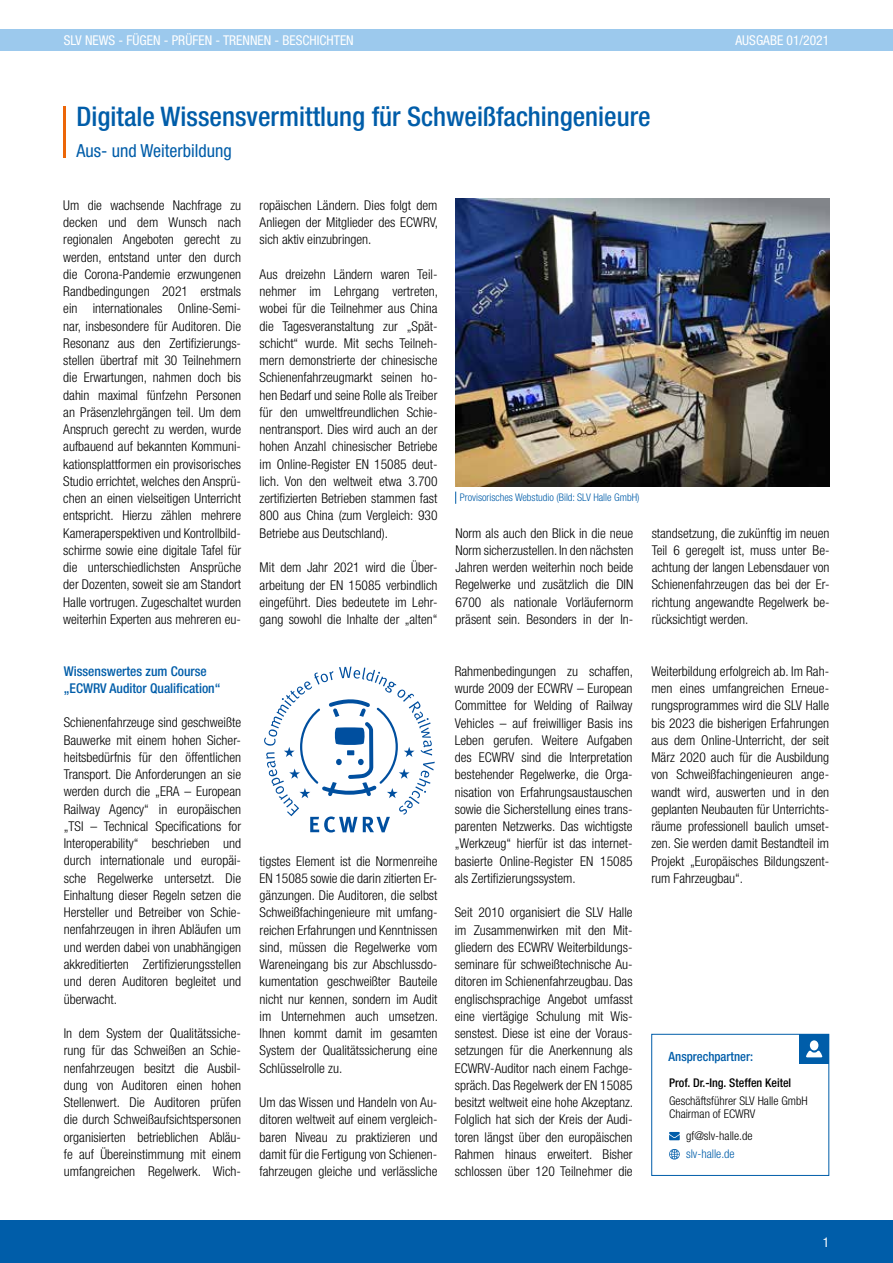
<style>
.page{position:relative;width:893px;height:1263px;background:#fff}
.page>*{position:absolute;margin:0;border:0;box-sizing:border-box;transform-origin:0 0}
.t1{font:500 condensed 27px "Helvetica Neue LT Std";color:#005da9}
.t2{font:condensed 18px "Helvetica Neue LT Std";color:#005da9}
.t3{font:300 condensed 13.5px/17.2px "Helvetica Neue LT Std";color:#000;text-align:justify}
.t4{font:condensed 13.5px "Helvetica Neue LT Std";color:#fff}
.t5{font:500 condensed 13.5px/17.2px "Helvetica Neue LT Std";color:#005da9}
.t6{font:500 condensed 12.75px "Helvetica Neue LT Std";color:#005da9}
.t7{font:300 condensed 12px/13.5px "Helvetica Neue LT Std";color:#000}
.t8{font:500 condensed 12px "Helvetica Neue LT Std";color:#000}
.t9{font:300 condensed 12px "Helvetica Neue LT Std";color:#005da9}
.t10{font:300 condensed 10.5px "Helvetica Neue LT Std";color:#005da9}
</style>
<div class="page">
<div style="left:0;top:29px;width:893px;height:21px;background:#9cc9ed"></div>
<hr style="left:64px;top:106px;width:2px;height:52px;background:#ec6608">
<img style="left:455px;top:198px;width:374px;height:288px">
<svg style="left:669px;top:1132px;width:11px;height:8px"></svg>
<svg style="left:669px;top:1149px;width:11px;height:11px"></svg>
<div style="left:651px;top:1034px;width:178px;height:142px;border:1px solid #005da9"></div>
<div style="left:799px;top:1034px;width:30px;height:30px;background:#005da9"></div>
<svg style="left:806px;top:1040px;width:16px;height:17px"></svg>
<svg style="left:455px;top:492px;width:1px;height:12px"></svg>
<svg style="left:264px;top:667px;width:171px;height:165px"></svg>
<div style="left:0;top:1220px;width:893px;height:43px;background:#005da9"></div>
<p class="t4" style="left:64px;top:32px;width:291px">SLV NEWS - FÜGEN - PRÜFEN - TRENNEN - BESCHICHTEN</p>
<p class="t4" style="left:735px;top:32px;width:95px">AUSGABE 01/2021</p>
<h1 class="t1" style="left:77px;top:100px;width:576px">Digitale Wissensvermittlung für Schweißfachingenieure</h1>
<h2 class="t2" style="left:77px;top:140px;width:157px">Aus- und Weiterbildung</h2>
<p class="t3" style="left:63px;top:196px;width:179px">Um die wachsende Nachfrage zu decken und dem Wunsch nach regionalen Angeboten gerecht zu werden, entstand unter den durch die Corona-Pandemie erzwungenen Randbedingungen 2021 erstmals ein internationales Online-Semi&shy;nar, insbesondere für Auditoren. Die Resonanz aus den Zertifizierungs&shy;stellen übertraf mit 30 Teilnehmern die Erwartungen, nahmen doch bis dahin maximal fünfzehn Personen an Präsenzlehrgängen teil. Um dem Anspruch gerecht zu werden, wurde aufbauend auf bekannten Kommuni&shy;kationsplattformen ein provisorisches Studio errichtet, welches den Ansprü&shy;chen an einen vielseitigen Unterricht entspricht. Hierzu zählen mehrere Kameraperspektiven und Kontrollbild&shy;schirme sowie eine digitale Tafel für die unterschiedlichsten Ansprüche der Dozenten, soweit sie am Standort Halle vortrugen. Zugeschaltet wurden weiterhin Experten aus mehreren eu-</p>
<p class="t3" style="left:260px;top:196px;width:180px">ropäischen Ländern. Dies folgt dem Anliegen der Mitglieder des ECWRV, sich aktiv einzubringen.</p>
<p class="t3" style="left:260px;top:265px;width:180px">Aus dreizehn Ländern waren Teil&shy;nehmer im Lehrgang vertreten, wobei für die Teilnehmer aus China die Tagesveranstaltung zur „Spät&shy;schicht“ wurde. Mit sechs Teilneh&shy;mern demonstrierte der chinesische Schienenfahrzeugmarkt seinen ho&shy;hen Bedarf und seine Rolle als Treiber für den umweltfreundlichen Schie&shy;nentransport. Dies wird auch an der hohen Anzahl chinesischer Betriebe im Online-Register EN 15085 deut&shy;lich. Von den weltweit etwa 3. 700 zertifizierten Betrieben stammen fast 800 aus China (zum Vergleich: 930<br>Betriebe aus Deutschland).</p>
<p class="t3" style="left:260px;top:559px;width:179px">Mit dem Jahr 2021 wird die Über&shy;arbeitung der EN 15085 verbindlich eingeführt. Dies bedeutete im Lehr&shy;gang sowohl die Inhalte der „alten“</p>
<p class="t10" style="left:460px;top:491px;width:181px">Provisorisches Webstudio (Bild: SLV Halle GmbH)</p>
<p class="t3" style="left:455px;top:524px;width:179px">Norm als auch den Blick in die neue Norm sicherzustellen. In den nächsten Jahren werden weiterhin noch beide Regelwerke und zusätzlich die DIN 6700 als nationale Vorläufernorm präsent sein. Besonders in der In-</p>
<p class="t3" style="left:652px;top:524px;width:179px">standsetzung, die zukünftig im neuen Teil 6 geregelt ist, muss unter Be&shy;achtung der langen Lebensdauer von Schienenfahrzeugen das bei der Er&shy;richtung angewandte Regelwerk be&shy;rücksichtigt werden.</p>
<p class="t5" style="left:64px;top:662px;width:158px">Wissenswertes zum Course „ECWRV Auditor Qualification“</p>
<p class="t3" style="left:64px;top:714px;width:179px">Schienenfahrzeuge sind geschweißte Bauwerke mit einem hohen Sicher&shy;heitsbedürfnis für den öffentlichen Transport. Die Anforderungen an sie werden durch die „ERA – European Railway Agency“ in europäischen „TSI – Technical Specifications for Interoperability“ beschrieben und durch internationale und europäi&shy;sche Regelwerke untersetzt. Die Einhaltung dieser Regeln setzen die Hersteller und Betreiber von Schie&shy;nenfahrzeugen in ihren Abläufen um und werden dabei von unabhängigen akkreditierten Zertifizierungsstellen und deren Auditoren begleitet und überwacht.</p>
<p class="t3" style="left:64px;top:1024px;width:179px">In dem System der Qualitätssiche&shy;rung für das Schweißen an Schie&shy;nenfahrzeugen besitzt die Ausbil&shy;dung von Auditoren einen hohen Stellenwert. Die Auditoren prüfen die durch Schweißaufsichtspersonen organisierten betrieblichen Abläu&shy;fe auf Übereinstimmung mit einem umfangreichen Regelwerk. Wich-</p>
<p class="t3" style="left:260px;top:852px;width:179px;text-align:left">tigstes Element ist die Normenreihe EN 15085 sowie die darin zitierten Er&shy;gänzungen. Die Auditoren, die selbst Schweißfachingenieure mit umfang&shy;reichen Erfahrungen und Kenntnissen sind, müssen die Regelwerke vom Wareneingang bis zur Abschlussdo&shy;kumentation geschweißter Bauteile nicht nur kennen, sondern im Audit im Unternehmen auch umsetzen.<br>Ihnen kommt damit im gesamten System der Qualitätssicherung eine Schlüsselrolle zu.</p>
<p class="t3" style="left:260px;top:1093px;width:179px">Um das Wissen und Handeln von Au&shy;ditoren weltweit auf einem vergleich&shy;baren Niveau zu praktizieren und damit für die Fertigung von Schienen&shy;fahrzeugen gleiche und verlässliche</p>
<p class="t3" style="left:455px;top:662px;width:180px">Rahmenbedingungen zu schaffen, wurde 2009 der ECWRV – European Committee for Welding of Railway Vehicles – auf freiwilliger Basis ins Leben gerufen. Weitere Aufgaben des ECWRV sind die Interpretation bestehender Regelwerke, die Orga&shy;nisation von Erfahrungsaustauschen sowie die Sicherstellung eines trans&shy;parenten Netzwerks. Das wichtigste „Werkzeug“ hierfür ist das internet&shy;basierte Online-Register EN 15085 als Zertifizierungssystem.</p>
<p class="t3" style="left:455px;top:904px;width:179px;text-align:left">Seit 2010 organisiert die SLV Halle im Zusammenwirken mit den Mit&shy;gliedern des ECWRV Weiterbildungs&shy;seminare für schweißtechnische Au&shy;ditoren im Schienenfahrzeugbau. Das englischsprachige Angebot umfasst eine viertägige Schulung mit Wis&shy;senstest. Diese ist eine der Voraus&shy;setzungen für die Anerkennung als ECWRV-Auditor nach einem Fachge&shy;spräch. Das Regelwerk der EN 15085 besitzt weltweit eine hohe Akzeptanz.<br>Folglich hat sich der Kreis der Audi&shy;toren längst über den europäischen Rahmen hinaus erweitert. Bisher schlossen über 120 Teilnehmer die</p>
<p class="t3" style="left:651px;top:662px;width:179px">Weiterbildung erfolgreich ab. Im Rah&shy;men eines umfangreichen Erneue&shy;rungsprogrammes wird die SLV Halle bis 2023 die bisherigen Erfahrungen aus dem Online-Unterricht, der seit März 2020 auch für die Ausbildung von Schweißfachingenieuren ange&shy;wandt wird, auswerten und in den geplanten Neubauten für Unterrichts&shy;räume professionell baulich umset&shy;zen. Sie werden damit Bestandteil im Projekt „Europäisches Bildungszent&shy;rum Fahrzeugbau“.</p>
<p class="t6" style="left:669px;top:1049px;width:86px">Ansprechpartner:</p>
<p class="t8" style="left:669px;top:1075px;width:124px">Prof. Dr.-Ing. Steffen Keitel</p>
<p class="t7" style="left:669px;top:1094px;width:140px">Geschäftsführer SLV Halle GmbH<br>Chairman of ECWRV</p>
<p class="t7" style="left:686px;top:1129px;width:68px">gf@slv-halle. de</p>
<p class="t9" style="left:686px;top:1147px;width:50px">slv-halle.de</p>
<p class="t4" style="left:823px;top:1234px;width:8px">1</p>
</div>
